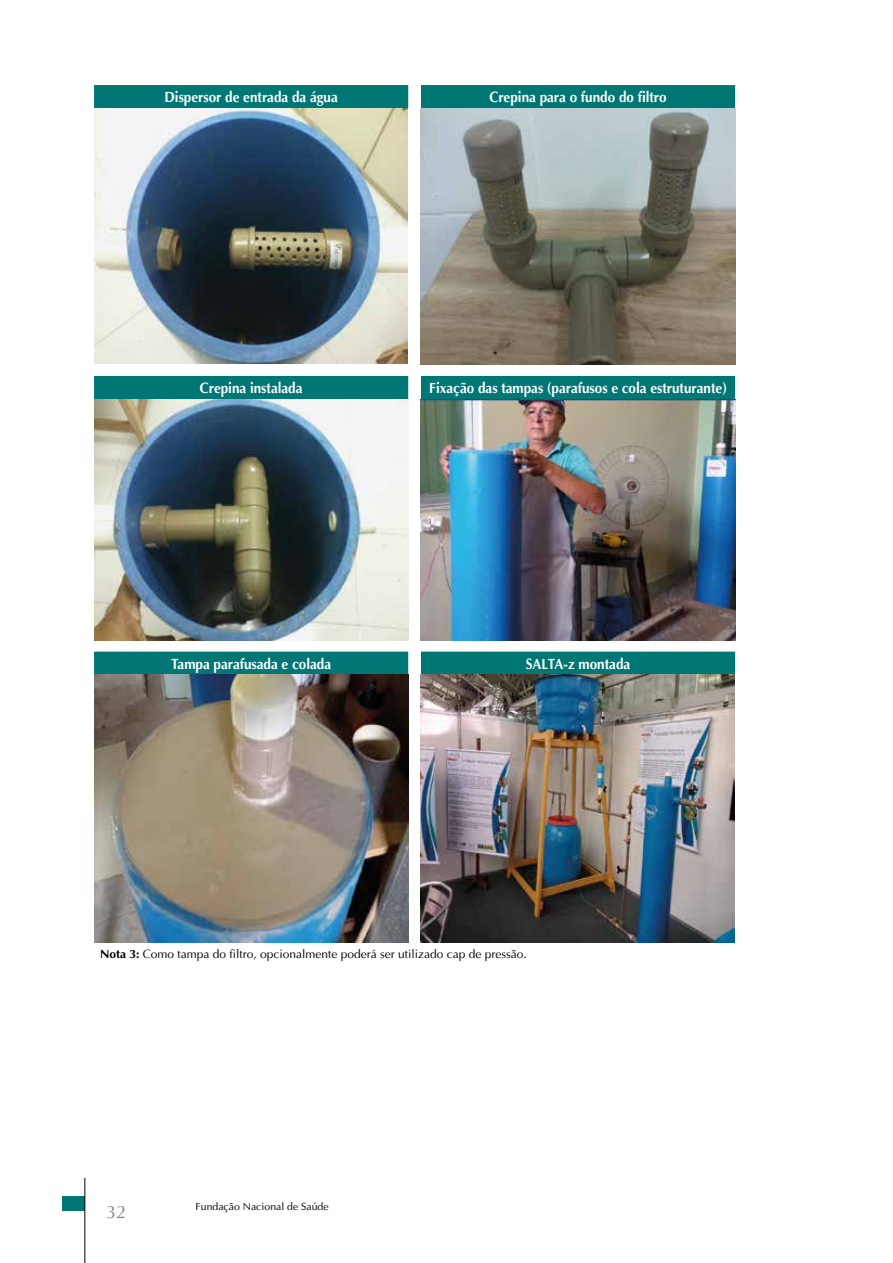
<style>
.page{position:relative;width:893px;height:1263px;background:#fff}
.page>*{position:absolute;margin:0;border:0;box-sizing:border-box;transform-origin:0 0}
.t1{font:18px "Ottawa Plain";color:#878787}
.t2{font:700 15px "Ottawa";color:#fff;scale:.9 1}
.t3{font:12px "Ottawa Plain";color:#000}
.t4{font:10.5px "Ottawa Plain";color:#000}
.s1{font-family:"Ottawa";font-weight:700}
</style>
<div class="page">
<div style="left:63px;top:1197px;width:22px;height:14px;background:#007775"></div>
<hr style="left:85px;top:1178px;width:1px;height:85px;background:#000">
<div style="left:94px;top:85px;width:641px;height:23px;background:#007775"></div>
<svg style="left:94px;top:108px;width:641px;height:835px;fill:#007775"></svg>
<img style="left:94px;top:108px;width:313px;height:256px">
<img style="left:421px;top:108px;width:314px;height:256px">
<img style="left:94px;top:399px;width:314px;height:241px">
<img style="left:421px;top:399px;width:314px;height:241px">
<img style="left:94px;top:675px;width:314px;height:267px">
<img style="left:421px;top:675px;width:313px;height:267px">
<p class="t2" style="left:164px;top:91px;width:194px">Dispersor de entrada da água</p>
<p class="t2" style="left:489px;top:91px;width:199px">Crepina para o fundo do filtro</p>
<p class="t2" style="left:200px;top:382px;width:116px">Crepina instalada</p>
<p class="t2" style="left:429px;top:382px;width:332px">Fixação das tampas (parafusos e cola estruturante)</p>
<p class="t2" style="left:171px;top:657px;width:179px">Tampa parafusada e colada</p>
<p class="t2" style="left:526px;top:657px;width:118px">SALTA-z montada</p>
<p class="t3" style="left:100px;top:949px;width:428px"><span class="s1">Nota 3:</span> Como tampa do filtro, opcionalmente poderá ser utilizado cap de pressão.</p>
<p class="t1" style="left:106px;top:1204px;width:22px">32</p>
<p class="t4" style="left:196px;top:1202px;width:135px">Fundação Nacional de Saúde</p>
</div>
